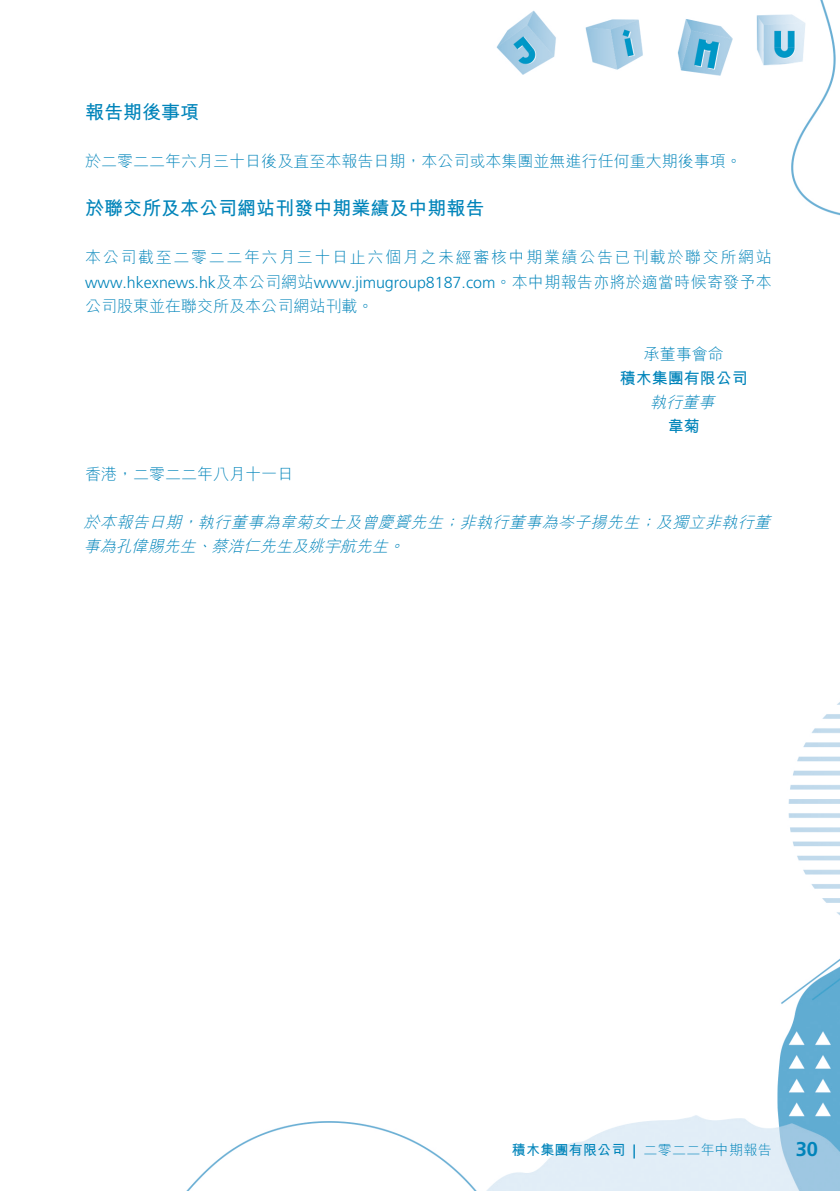
<style>
.page{position:relative;width:840px;height:1191px;background:#fff}
.page>*{position:absolute;margin:0;border:0;box-sizing:border-box;transform-origin:0 0}
.t1{font:700 20px "Frutiger LT Std";color:#0084ba}
.t2{font:700 19px "M Hei HK";color:#0084ba}
.t3{font:300 16px "M Hei HK";color:#0084ba}
.t4{font:italic 300 16px "M Hei HK";color:#0084ba}
.t5{font:300 16px "Frutiger LT Std";color:#0084ba}
.t6{font:300 16px "M Hei HK";letter-spacing:.1em;color:#0084ba}
.t7{font:700 16px "M Hei HK";color:#0084ba}
.t8{font:300 14px "M Hei HK";letter-spacing:.02em;color:#0084ba}
.t9{font:700 14px "M Hei HK";letter-spacing:.015em;color:#0084ba}
.t10{font:700 14px "Frutiger LT Std";color:#0084ba}
.s1{font-family:"M Hei HK"}
</style>
<div class="page">
<img style="left:186px;top:0;width:653px;height:1191px">
<p class="t2" style="left:85px;top:98px;width:115px">報告期後事項</p>
<p class="t3" style="left:85px;top:153px;width:658px">於二零二二年六月三十日後及直至本報告日期，本公司或本集團並無進行任何重大期後事項。</p>
<p class="t2" style="left:85px;top:194px;width:400px">於聯交所及本公司網站刊發中期業績及中期報告</p>
<p class="t6" style="left:85px;top:249px;width:688px">本公司截至二零二二年六月三十日止六個月之未經審核中期業績公告已刊載於聯交所網站</p>
<p class="t5" style="left:85px;top:273px;width:687px">www.hkexnews.hk<span class="s1">及本公司網站</span>www.jimugroup8187.com<span class="s1">。本中期報告亦將於適當時候寄發予本</span></p>
<p class="t3" style="left:85px;top:297px;width:289px">公司股東並在聯交所及本公司網站刊載。</p>
<p class="t3" style="left:643px;top:345px;width:81px">承董事會命</p>
<p class="t7" style="left:619px;top:366px;width:129px">積木集團有限公司</p>
<p class="t4" style="left:650px;top:393px;width:70px">執行董事</p>
<p class="t7" style="left:667px;top:414px;width:33px">韋菊</p>
<p class="t3" style="left:85px;top:465px;width:209px">香港，二零二二年八月十一日</p>
<p class="t4" style="left:655px;top:513px;width:120px">及獨立非執行董</p>
<p class="t4" style="left:198px;top:513px;width:250px">執行董事為韋菊女士及曾慶贇先生</p>
<p class="t4" style="left:83px;top:513px;width:103px">於本報告日期</p>
<p class="t4" style="left:459px;top:513px;width:185px">非執行董事為岑子揚先生</p>
<p class="t4" style="left:443px;top:513px;width:22px">；</p>
<p class="t4" style="left:639px;top:513px;width:22px">；</p>
<p class="t4" style="left:181px;top:513px;width:22px">，</p>
<p class="t4" style="left:211px;top:537px;width:182px">蔡浩仁先生及姚宇航先生</p>
<p class="t4" style="left:83px;top:537px;width:118px">事為孔偉賜先生</p>
<p class="t4" style="left:387px;top:537px;width:22px">。</p>
<p class="t4" style="left:195px;top:537px;width:22px">、</p>
<p class="t9" style="left:511px;top:1139px;width:115px">積木集團有限公司</p>
<p class="t10" style="left:632px;top:1141px;width:5px">|</p>
<p class="t8" style="left:643px;top:1142px;width:130px">二零二二年中期報告</p>
<p class="t1" style="left:795px;top:1137px;width:24px">30</p>
</div>
